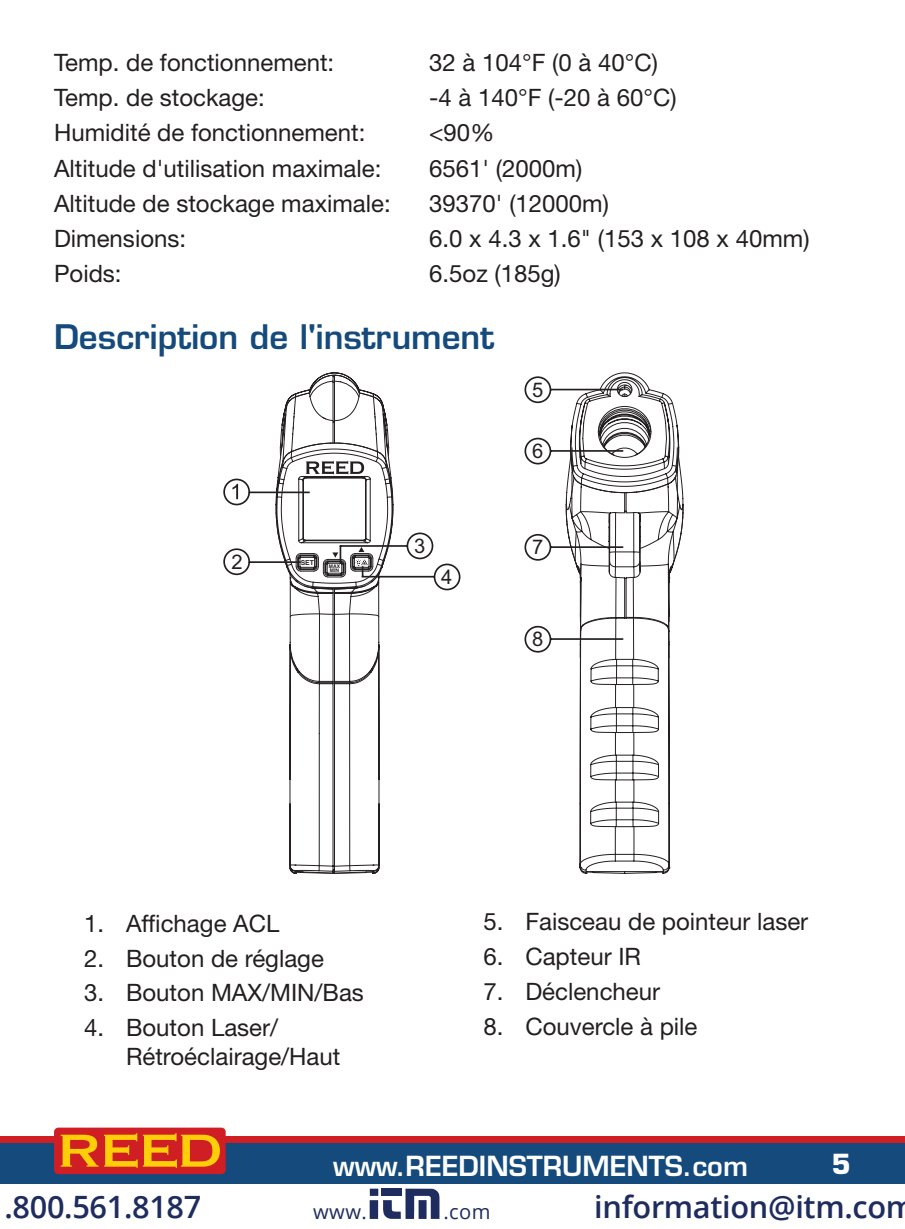
<style>
.page{position:relative;width:905px;height:1229px;background:#fff}
.page>*{position:absolute;margin:0;border:0;box-sizing:border-box;transform-origin:0 0}
.t1{font:600 33px "Eurostile LT Std";color:#144a7c}
.t2{font:600 30.6px "Open Sans";letter-spacing:-.01em;color:#1e2c5f}
.t3{font:600 27px "Eurostile LT Std";color:#fff}
.t4{font:700 27px "Eurostile LT Std";color:#fff}
.t5{font:24px/28.8px "Helvetica Neue LT Std";color:#231f20}
.t6{font:20.1px "Open Sans";letter-spacing:.02em;color:#1e2c5f}
.t7{font:20.1px "Arial";color:#231f20}
.t8{font:700 6.6px "Helvetica";color:#231f20}
.t9{font:700 5.1px/4.2px "Helvetica";color:#231f20}
</style>
<div class="page">
<div style="left:0;top:1137px;width:904px;height:91px;background:#144a7c"></div>
<div style="left:0;top:1136px;width:904px;height:6px;background:#d01e25"></div>
<div style="left:54px;top:1127px;width:172px;height:47px;background:#d01e25;border-radius:4px"></div>
<svg style="left:61px;top:1133px;width:159px;height:34px"></svg>
<svg style="left:275px;top:374px;width:101px;height:500px"></svg>
<svg style="left:282px;top:384px;width:112px;height:489px"></svg>
<svg style="left:579px;top:575px;width:92px;height:298px"></svg>
<svg style="left:223px;top:547px;width:79px;height:29px"></svg>
<svg style="left:524px;top:372px;width:159px;height:203px"></svg>
<svg style="left:524px;top:625px;width:101px;height:28px"></svg>
<svg style="left:332px;top:531px;width:129px;height:60px"></svg>
<svg style="left:223px;top:461px;width:141px;height:45px"></svg>
<div style="left:0;top:1184px;width:904px;height:44px;background:#fff"></div>
<div style="left:370px;top:1188px;width:8px;height:7px;background:#1e2c5f"></div>
<div style="left:369px;top:1200px;width:9px;height:18px;background:#1e2c5f"></div>
<svg style="left:382px;top:1188px;width:57px;height:30px"></svg>
<p class="t5" style="left:54px;top:48px;width:282px">Temp. de fonctionnement:</p>
<p class="t5" style="left:429px;top:48px;width:230px">32 à 104°F (0 à 40°C)</p>
<p class="t5" style="left:54px;top:83px;width:212px">Temp. de stockage:</p>
<p class="t5" style="left:429px;top:83px;width:249px">-4 à 140°F (-20 à 60°C)</p>
<p class="t5" style="left:54px;top:118px;width:313px">Humidité de fonctionnement:</p>
<p class="t5" style="left:429px;top:118px;width:67px">&lt;90%</p>
<p class="t5" style="left:54px;top:153px;width:329px">Altitude d'utilisation maximale:</p>
<p class="t5" style="left:429px;top:153px;width:154px">6561' (2000m)</p>
<p class="t5" style="left:54px;top:188px;width:338px">Altitude de stockage maximale:</p>
<p class="t5" style="left:429px;top:188px;width:181px">39370' (12000m)</p>
<p class="t5" style="left:54px;top:223px;width:134px">Dimensions:</p>
<p class="t5" style="left:429px;top:223px;width:382px">6.0 x 4.3 x 1.6" (153 x 108 x 40mm)</p>
<p class="t5" style="left:54px;top:259px;width:69px">Poids:</p>
<p class="t5" style="left:429px;top:259px;width:133px">6.5oz (185g)</p>
<h1 class="t1" style="left:54px;top:316px;width:442px">Description de l'instrument</h1>
<p class="t7" style="left:532px;top:376px;width:13px">5</p>
<p class="t7" style="left:231px;top:548px;width:13px">2</p>
<p class="t8" style="left:301px;top:557px;width:15px">SET</p>
<p class="t9" style="left:329px;top:564px;width:13px">MAX<br>MIN</p>
<p class="t7" style="left:414px;top:532px;width:13px">3</p>
<p class="t7" style="left:441px;top:563px;width:13px">4</p>
<p class="t7" style="left:532px;top:438px;width:13px">6</p>
<p class="t7" style="left:532px;top:534px;width:13px">7</p>
<p class="t7" style="left:532px;top:626px;width:13px">8</p>
<p class="t5" style="left:84px;top:908px;width:197px">1. Affichage ACL</p>
<p class="t5" style="left:84px;top:943px;width:241px">2. Bouton de réglage</p>
<p class="t5" style="left:84px;top:978px;width:281px">3. Bouton MAX/MIN/Bas</p>
<p class="t5" style="left:126px;top:1012px;width:216px;text-indent:-42px">4. Bouton Laser/<br>Rétroéclairage/Haut</p>
<p class="t5" style="left:483px;top:907px;width:326px">5. Faisceau de pointeur laser</p>
<p class="t5" style="left:483px;top:942px;width:159px">6. Capteur IR</p>
<p class="t5" style="left:483px;top:976px;width:178px">7. Déclencheur</p>
<p class="t5" style="left:483px;top:1011px;width:216px">8. Couvercle à pile</p>
<p class="t2" style="left:4px;top:1186px;width:198px">.800.561.8187</p>
<p class="t3" style="left:333px;top:1148px;width:416px">www.REEDINSTRUMENTS.com</p>
<p class="t4" style="left:831px;top:1147px;width:21px">5</p>
<p class="t6" style="left:313px;top:1198px;width:55px">www.</p>
<p class="t6" style="left:443px;top:1198px;width:49px">.com</p>
<p class="t2" style="left:594px;top:1186px;width:322px">information@itm.com</p>
</div>
